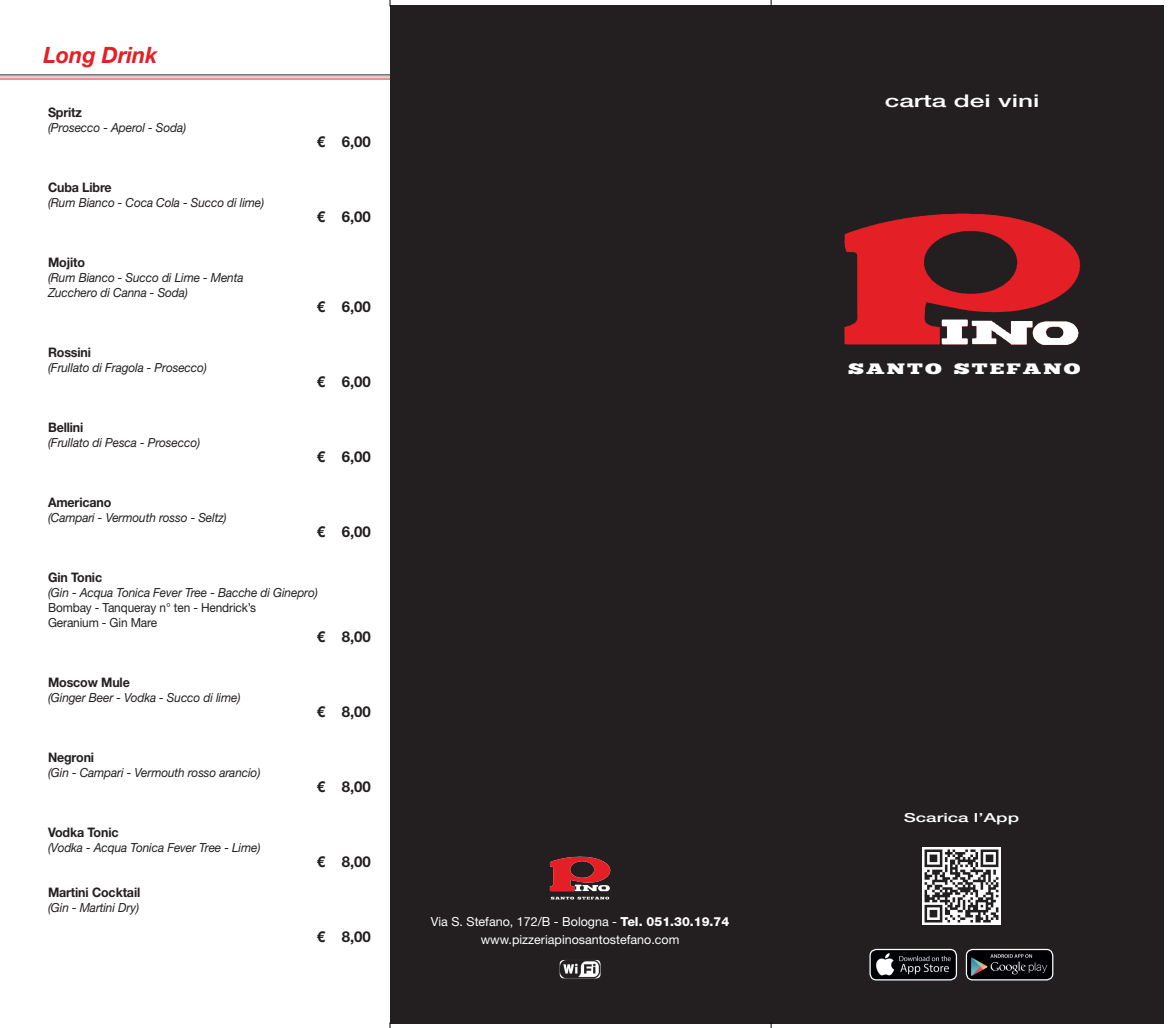
<style>
.page{position:relative;width:1170px;height:1028px;background:#fff}
.page>*{position:absolute;margin:0;border:0;box-sizing:border-box;transform-origin:0 0}
.t1{font:italic 700 22.5px "Helvetica Neue LT Std";color:#e41f25}
.t2{font:500 17.5px "Helvetica Neue LT Std";color:#fff;scale:1.5 1}
.t3{font:700 15px "Helvetica Neue LT Std";letter-spacing:-.01em;color:#231f20}
.t4{font:15px "Chunk Five Ex";letter-spacing:.09em;color:#fff;scale:1.5 1}
.t5{font:700 13.12px "Helvetica Neue LT Std";letter-spacing:-.01em;color:#231f20;scale:.95 1}
.t6{font:italic 12.5px/15px "Helvetica Neue LT Std";letter-spacing:-.01em;color:#231f20;scale:.95 1}
.t7{font:12.5px/17.5px "Helvetica Neue LT Std";color:#fff;text-align:center}
.t8{font:12.5px/15px "Helvetica Neue LT Std";letter-spacing:-.01em;color:#231f20;scale:.95 1}
.t9{font:500 12.5px "Helvetica Neue LT Std";color:#fff;scale:1.5 1}
.s1{font-weight:800}
</style>
<div class="page">
<div style="left:390px;top:5px;width:773px;height:1018px;background:#231f20"></div>
<img style="left:559px;top:960px;width:41px;height:18px">
<img style="left:844px;top:213px;width:237px;height:132px">
<img style="left:940px;top:315px;width:141px;height:30px">
<img style="left:549px;top:857px;width:61px;height:34px">
<img style="left:922px;top:847px;width:78px;height:77px">
<img style="left:871px;top:950px;width:85px;height:29px">
<div style="left:869px;top:948px;width:87px;height:32px;border:1px solid #fff;border-radius:6px"></div>
<img style="left:967px;top:950px;width:85px;height:29px">
<div style="left:965px;top:948px;width:88px;height:32px;border:1px solid #fff;border-radius:6px"></div>
<hr style="left:0;top:74px;width:390px;height:1px;background:#231f20">
<hr style="left:0;top:76px;width:390px;height:1px;background:#a8a9ad">
<hr style="left:0;top:79px;width:390px;height:1px;background:#e41f25">
<svg style="left:550px;top:896px;width:59px;height:3px"></svg>
<h1 class="t1" style="left:44px;top:41px;width:115px">Long Drink</h1>
<p class="t5" style="left:48px;top:104px;width:37px">Spritz</p>
<p class="t6" style="left:48px;top:120px;width:147px">(Prosecco - Aperol - Soda)</p>
<p class="t5" style="left:48px;top:179px;width:69px">Cuba Libre</p>
<p class="t6" style="left:48px;top:195px;width:229px">(Rum Bianco - Coca Cola - Succo di lime)</p>
<p class="t5" style="left:48px;top:254px;width:40px">Mojito</p>
<p class="t6" style="left:48px;top:270px;width:207px">(Rum Bianco - Succo di Lime - Menta<br>Zucchero di Canna - Soda)</p>
<p class="t5" style="left:48px;top:344px;width:47px">Rossini</p>
<p class="t6" style="left:48px;top:360px;width:169px">(Frullato di Fragola - Prosecco)</p>
<p class="t5" style="left:48px;top:419px;width:39px">Bellini</p>
<p class="t6" style="left:48px;top:435px;width:162px">(Frullato di Pesca - Prosecco)</p>
<p class="t5" style="left:48px;top:494px;width:68px">Americano</p>
<p class="t6" style="left:48px;top:510px;width:189px">(Campari - Vermouth rosso - Seltz)</p>
<p class="t3" style="left:317px;top:132px;width:55px">€ 6,00</p>
<p class="t3" style="left:317px;top:207px;width:55px">€ 6,00</p>
<p class="t3" style="left:317px;top:297px;width:55px">€ 6,00</p>
<p class="t3" style="left:317px;top:372px;width:55px">€ 6,00</p>
<p class="t3" style="left:317px;top:447px;width:55px">€ 6,00</p>
<p class="t3" style="left:317px;top:522px;width:55px">€ 6,00</p>
<p class="t5" style="left:48px;top:569px;width:59px">Gin Tonic</p>
<p class="t6" style="left:48px;top:585px;width:285px">(Gin - Acqua Tonica Fever Tree - Bacche di Ginepro)</p>
<p class="t8" style="left:48px;top:600px;width:220px">Bombay - Tanqueray n° ten - Hendrick’s<br>Geranium - Gin Mare</p>
<p class="t3" style="left:317px;top:627px;width:55px">€ 8,00</p>
<p class="t5" style="left:48px;top:674px;width:88px">Moscow Mule</p>
<p class="t6" style="left:48px;top:690px;width:204px">(Ginger Beer - Vodka - Succo di lime)</p>
<p class="t3" style="left:317px;top:702px;width:55px">€ 8,00</p>
<p class="t5" style="left:48px;top:749px;width:50px">Negroni</p>
<p class="t6" style="left:48px;top:765px;width:225px">(Gin - Campari - Vermouth rosso arancio)</p>
<p class="t3" style="left:317px;top:777px;width:55px">€ 8,00</p>
<p class="t5" style="left:48px;top:824px;width:76px">Vodka Tonic</p>
<p class="t6" style="left:48px;top:840px;width:225px">(Vodka - Acqua Tonica Fever Tree - Lime)</p>
<p class="t3" style="left:317px;top:852px;width:55px">€ 8,00</p>
<p class="t5" style="left:48px;top:884px;width:99px">Martini Cocktail</p>
<p class="t6" style="left:48px;top:900px;width:97px">(Gin - Martini Dry)</p>
<p class="t3" style="left:317px;top:927px;width:55px">€ 8,00</p>
<p class="t7" style="left:431px;top:912px;width:300px">Via S. Stefano, 172/B - Bologna - <span class="s1">Tel. 051.30.19.74 </span>www.pizzeriapinosantostefano.com</p>
<h2 class="t2" style="left:884px;top:90px;width:105px">carta dei vini</h2>
<p class="t4" style="left:848px;top:357px;width:156px">SANTO STEFANO</p>
<p class="t9" style="left:903px;top:810px;width:78px">Scarica l’App</p>
</div>
